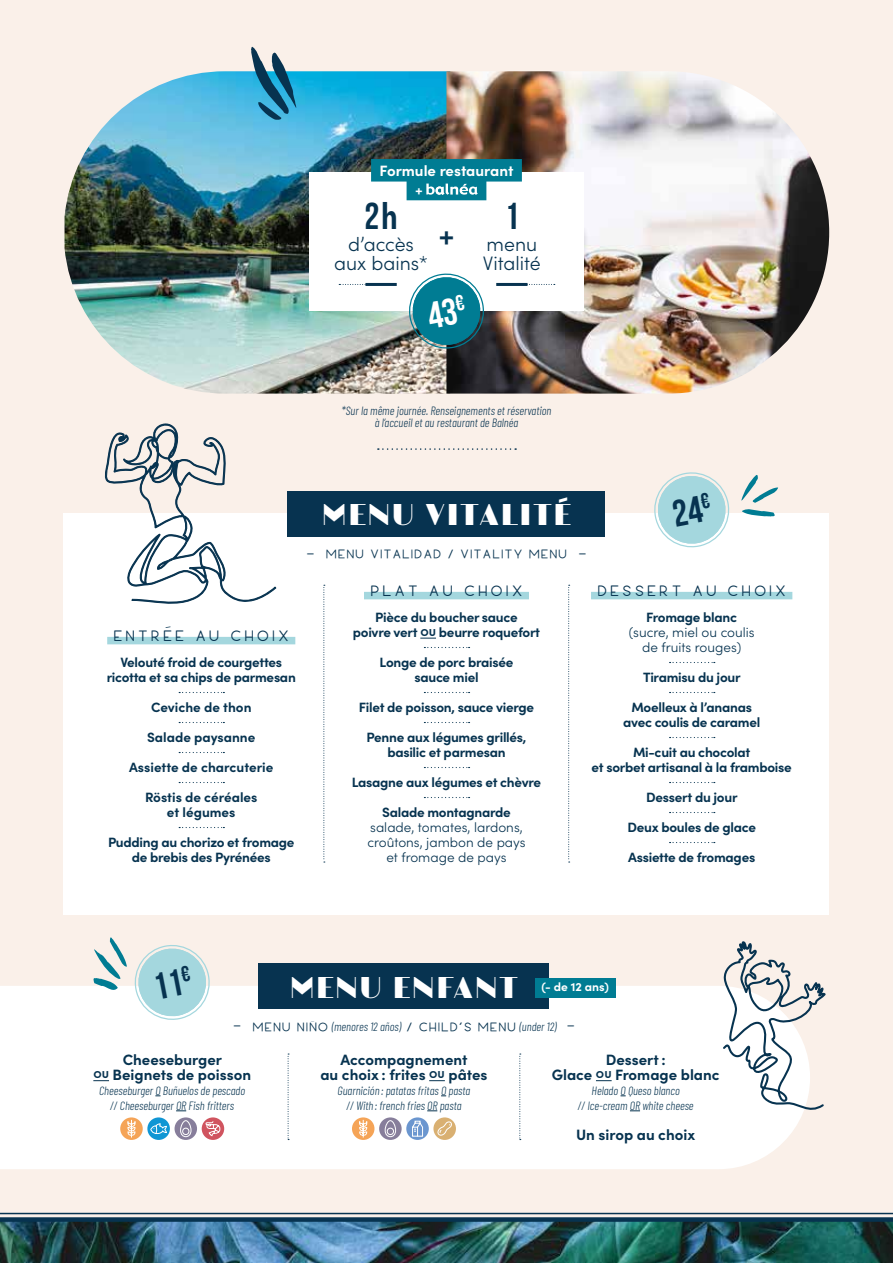
<style>
.page{position:relative;width:893px;height:1263px;background:#faf0e9}
.page>*{position:absolute;margin:0;border:0;box-sizing:border-box;transform-origin:0 0}
.t1{font:700 37.5px "Bebas Neue";color:#073350}
.t2{font:30px "Marcopolo";letter-spacing:.05em;color:#fff}
.t3{font:300 19.5px/18.8px "Sofia Pro";color:#073350;text-align:center}
.t4{font:18px "Luam";letter-spacing:.2em;color:#073350}
.t5{font:700 15px/15px "Sofia Pro";color:#073350;text-align:center}
.t6{font:15px "Luam";letter-spacing:.1em;color:#073350}
.t7{font:700 15px/18.8px "Sofia Pro";color:#fff}
.t8{font:700 13.5px/15px "Sofia Pro";letter-spacing:-.02em;color:#073350;text-align:center}
.t9{font:300 13.5px/15px "Sofia Pro";color:#073350;text-align:center}
.t10{font:700 13.5px/15px "Sofia Pro";color:#073350;text-align:center}
.t11{font:italic 300 12px/15px "Barlow Condensed";color:#073350;text-align:center}
.t12{font:700 12px "Sofia Pro";color:#fff}
.s1{font-family:"Sofia Pro Condensed";font-weight:600}
.s2{font-size:12px}
.s3{font-family:"Luam";font-weight:400;font-style:normal;font-size:15px}
</style>
<div class="page">
<img style="left:0;top:1222px;width:893px;height:41px">
<hr style="left:0;top:1213px;width:893px;height:1px;background:#073350">
<div style="left:0;top:1217px;width:893px;height:5px;background:#073350"></div>
<div style="left:64px;top:514px;width:765px;height:401px;background:#fff"></div>
<img style="left:65px;top:71px;width:381px;height:323px">
<img style="left:446px;top:71px;width:383px;height:323px">
<div style="left:0;top:986px;width:802px;height:183px;background:#fff"></div>
<div style="left:591px;top:592px;width:201px;height:7px;background:#a4d7de"></div>
<div style="left:364px;top:592px;width:165px;height:7px;background:#a4d7de"></div>
<svg style="left:179px;top:692px;width:45px;height:1px"></svg>
<svg style="left:179px;top:722px;width:45px;height:1px"></svg>
<svg style="left:179px;top:752px;width:45px;height:1px"></svg>
<svg style="left:179px;top:782px;width:45px;height:1px"></svg>
<svg style="left:179px;top:827px;width:45px;height:1px"></svg>
<svg style="left:670px;top:662px;width:45px;height:1px"></svg>
<svg style="left:670px;top:692px;width:45px;height:1px"></svg>
<svg style="left:670px;top:737px;width:45px;height:1px"></svg>
<svg style="left:670px;top:782px;width:45px;height:1px"></svg>
<svg style="left:670px;top:812px;width:45px;height:1px"></svg>
<svg style="left:670px;top:842px;width:45px;height:1px"></svg>
<svg style="left:424px;top:647px;width:46px;height:1px"></svg>
<svg style="left:420px;top:638px;width:16px;height:1px"></svg>
<svg style="left:424px;top:692px;width:46px;height:1px"></svg>
<svg style="left:424px;top:722px;width:46px;height:1px"></svg>
<svg style="left:424px;top:767px;width:46px;height:1px"></svg>
<svg style="left:424px;top:797px;width:46px;height:1px"></svg>
<svg style="left:568px;top:585px;width:2px;height:278px"></svg>
<svg style="left:93px;top:1080px;width:16px;height:1px"></svg>
<div style="left:120px;top:1117px;width:23px;height:23px;background:#f5a457;border-radius:50%"></div>
<svg style="left:127px;top:1119px;width:9px;height:19px"></svg>
<svg style="left:147px;top:1117px;width:23px;height:23px"></svg>
<svg style="left:150px;top:1123px;width:17px;height:11px"></svg>
<div style="left:175px;top:1117px;width:22px;height:23px;background:#877e9b;border-radius:50%"></div>
<svg style="left:180px;top:1120px;width:12px;height:17px"></svg>
<div style="left:202px;top:1117px;width:22px;height:23px;background:#d0545f;border-radius:50%"></div>
<svg style="left:205px;top:1120px;width:16px;height:16px"></svg>
<svg style="left:429px;top:1080px;width:16px;height:1px"></svg>
<div style="left:352px;top:1117px;width:22px;height:23px;background:#f5a457;border-radius:50%"></div>
<svg style="left:359px;top:1119px;width:8px;height:19px"></svg>
<svg style="left:379px;top:1117px;width:23px;height:23px"></svg>
<svg style="left:384px;top:1120px;width:12px;height:17px"></svg>
<div style="left:406px;top:1117px;width:23px;height:23px;background:#6b96cf;border-radius:50%"></div>
<svg style="left:412px;top:1120px;width:11px;height:17px"></svg>
<svg style="left:433px;top:1117px;width:23px;height:23px"></svg>
<svg style="left:437px;top:1120px;width:16px;height:17px"></svg>
<svg style="left:596px;top:1080px;width:16px;height:1px"></svg>
<svg style="left:519px;top:1054px;width:2px;height:86px"></svg>
<svg style="left:288px;top:1054px;width:1px;height:86px"></svg>
<svg style="left:323px;top:585px;width:2px;height:278px"></svg>
<svg style="left:721px;top:941px;width:105px;height:173px"></svg>
<div style="left:259px;top:964px;width:290px;height:45px;background:#073350"></div>
<div style="left:288px;top:491px;width:317px;height:45px;background:#073350"></div>
<div style="left:535px;top:978px;width:80px;height:19px;background:#007c93"></div>
<svg style="left:741px;top:475px;width:37px;height:42px"></svg>
<svg style="left:103px;top:423px;width:174px;height:181px"></svg>
<svg style="left:251px;top:46px;width:45px;height:74px"></svg>
<svg style="left:378px;top:448px;width:138px;height:2px"></svg>
<div style="left:309px;top:172px;width:275px;height:139px;background:#fff"></div>
<svg style="left:339px;top:284px;width:26px;height:1px"></svg>
<svg style="left:527px;top:284px;width:28px;height:1px"></svg>
<hr style="left:365px;top:283px;width:32px;height:3px;background:#073350">
<hr style="left:496px;top:283px;width:31px;height:3px;background:#073350">
<div style="left:107px;top:637px;width:188px;height:7px;background:#a4d7de"></div>
<div style="left:371px;top:159px;width:151px;height:23px;background:#007c93"></div>
<div style="left:407px;top:178px;width:79px;height:22px;background:#007c93"></div>
<svg style="left:426px;top:184px;width:52px;height:11px"></svg>
<svg style="left:93px;top:937px;width:119px;height:85px"></svg>
<svg style="left:652px;top:472px;width:80px;height:76px"></svg>
<svg style="left:406px;top:273px;width:81px;height:78px"></svg>
<p class="t7" style="left:415px;top:160px;width:100px;text-indent:-35px">Formule restaurant +</p>
<h1 class="t1" style="left:364px;top:195px;width:35px">2<span class="s1">h</span></h1>
<h3 class="t3" style="left:334px;top:234px;width:96px">d’accès aux bains*</h3>
<h1 class="t1" style="left:439px;top:218px;width:16px">+</h1>
<h1 class="t1" style="left:504px;top:195px;width:16px">1</h1>
<h3 class="t3" style="left:483px;top:234px;width:59px;text-align:left">menu<br>Vitalité</h3>
<p class="t11" style="left:342px;top:404px;width:211px;line-height:12px">*Sur la même journée. Renseignements et réservation à l’accueil et au restaurant de Balnéa</p>
<h2 class="t2" style="left:322px;top:496px;width:251px">MENU VITALITÉ</h2>
<p class="t6" style="left:307px;top:548px;width:281px">_ MENÚ VITALIDAD / VITALITY MENU _</p>
<h3 class="t4" style="left:114px;top:628px;width:176px">ENTREE AU CHOIX</h3>
<p class="t8" style="left:107px;top:654px;width:191px">Velouté froid de courgettes ricotta et sa chips de parmesan</p>
<p class="t10" style="left:151px;top:699px;width:102px">Ceviche de thon</p>
<p class="t10" style="left:147px;top:729px;width:110px">Salade paysanne</p>
<p class="t10" style="left:129px;top:759px;width:146px">Assiette de charcuterie</p>
<p class="t10" style="left:145px;top:789px;width:114px">Röstis de céréales et légumes</p>
<p class="t8" style="left:108px;top:834px;width:188px">Pudding au chorizo et fromage de brebis des Pyrénées</p>
<h3 class="t4" style="left:371px;top:583px;width:153px">PLAT AU CHOIX</h3>
<h3 class="t4" style="left:598px;top:583px;width:189px">DESSERT AU CHOIX</h3>
<p class="t8" style="left:353px;top:609px;width:189px">Pièce du boucher sauce<br>poivre vert <span class="s2">ou</span> beurre roquefort</p>
<p class="t8" style="left:380px;top:654px;width:135px">Longe de porc braisée sauce miel</p>
<p class="t8" style="left:359px;top:699px;width:177px">Filet de poisson, sauce vierge</p>
<p class="t8" style="left:366px;top:729px;width:161px">Penne aux légumes grillés, basilic et parmesan</p>
<p class="t8" style="left:352px;top:774px;width:191px">Lasagne aux légumes et chèvre</p>
<p class="t8" style="left:382px;top:804px;width:130px">Salade montagnarde</p>
<p class="t9" style="left:367px;top:819px;width:160px">salade, tomates, lardons, croûtons, jambon de pays et fromage de pays</p>
<p class="t8" style="left:646px;top:609px;width:92px">Fromage blanc</p>
<p class="t9" style="left:629px;top:624px;width:127px">(sucre, miel ou coulis de fruits rouges)</p>
<p class="t8" style="left:643px;top:669px;width:99px">Tiramisu du jour</p>
<p class="t8" style="left:623px;top:699px;width:139px">Moelleux à l’ananas avec coulis de caramel</p>
<p class="t8" style="left:592px;top:744px;width:202px">Mi-cuit au chocolat<br>et sorbet artisanal à la framboise</p>
<p class="t8" style="left:646px;top:789px;width:93px">Dessert du jour</p>
<p class="t8" style="left:627px;top:819px;width:130px">Deux boules de glace</p>
<p class="t8" style="left:628px;top:849px;width:129px">Assiette de fromages</p>
<h2 class="t2" style="left:290px;top:969px;width:230px">MENU ENFANT</h2>
<p class="t12" style="left:541px;top:977px;width:69px">(- de 12 ans)</p>
<p class="t11" style="left:233px;top:1018px;width:343px"><sup>_</sup> <span class="s3">MENÚ NIÑO</span> (menores 12 años) <span class="s3">/ CHILD’S MENU</span> (under 12) <sup>_</sup></p>
<p class="t5" style="left:93px;top:1051px;width:159px">Cheeseburger<br><span class="s2">ou</span> Beignets de poisson</p>
<p class="t11" style="left:99px;top:1082px;width:148px">Cheeseburger O Buñuelos de pescado // Cheeseburger OR Fish fritters</p>
<p class="t5" style="left:320px;top:1051px;width:169px">Accompagnement<br>au choix : frites <span class="s2">ou</span> pâtes</p>
<p class="t11" style="left:337px;top:1082px;width:134px">Guarnición : patatas fritas O pasta // With : french fries OR pasta</p>
<p class="t5" style="left:552px;top:1051px;width:169px">Dessert :<br>Glace <span class="s2">ou</span> Fromage blanc</p>
<p class="t11" style="left:578px;top:1082px;width:117px">Helado O Queso blanco<br>// Ice-cream OR white cheese</p>
<p class="t5" style="left:576px;top:1126px;width:120px">Un sirop au choix</p>
</div>
